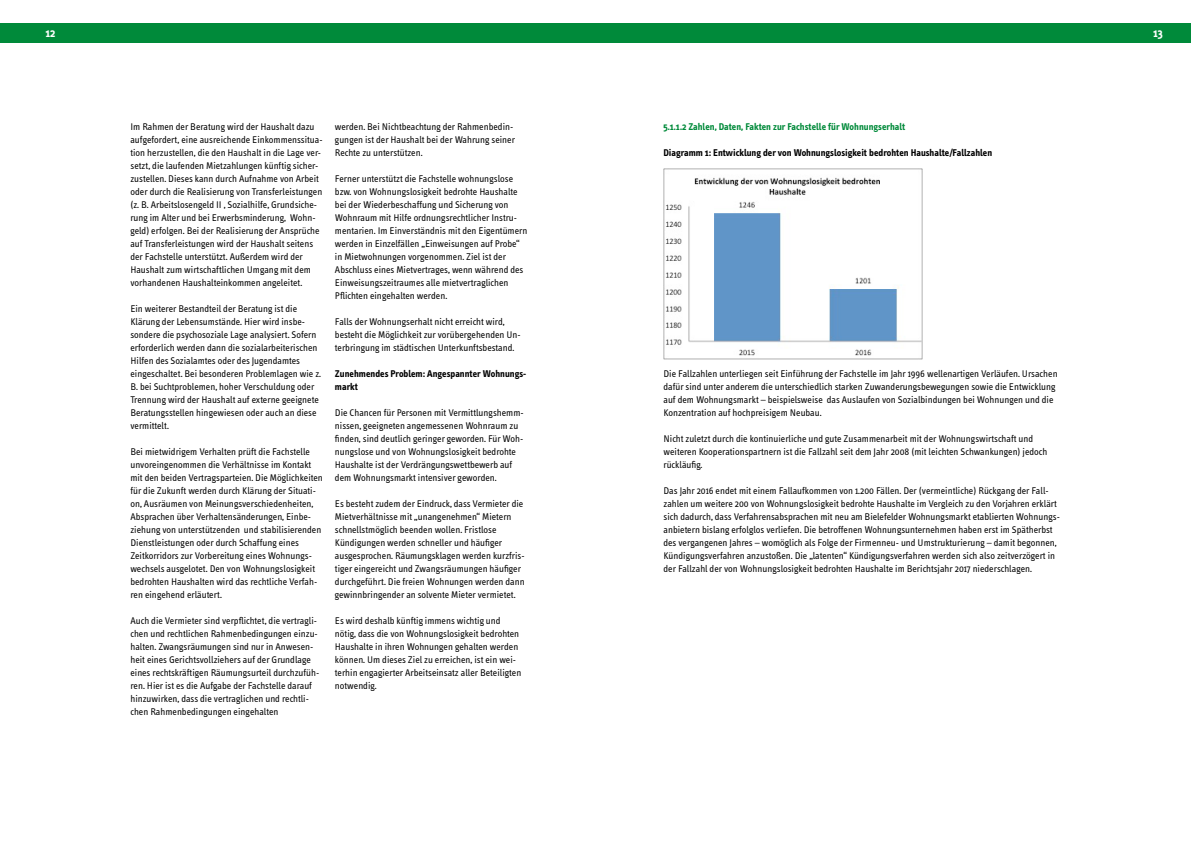
<style>
.page{position:relative;width:1191px;height:842px;background:#fff}
.page>*{position:absolute;margin:0;border:0;box-sizing:border-box;transform-origin:0 0}
.t1{font:700 12px "Info Text";color:#fff}
.t2{font:10px/13px "Info Text";color:#000}
.t3{font:700 10px/13px "Info Text";color:#000}
.t4{font:700 10px "Info Text";color:#008a3a}
</style>
<div class="page">
<div style="left:0;top:23px;width:595px;height:20px;background:#008a3a"></div>
<div style="left:595px;top:23px;width:596px;height:20px;background:#008a3a"></div>
<img style="left:663px;top:169px;width:259px;height:190px">
<p class="t1" style="left:45px;top:26px;width:11px">12</p>
<p class="t1" style="left:1153px;top:26px;width:11px">13</p>
<p class="t2" style="left:130px;top:120px;width:194px">Im Rahmen der Beratung wird der Haushalt dazu aufgefordert, eine ausreichende Einkommenssitua&shy;tion herzustellen, die den Haushalt in die Lage ver&shy;setzt, die laufenden Mietzahlungen künftig sicher&shy;zustellen. Dieses kann durch Aufnahme von Arbeit oder durch die Realisierung von Transferleistungen (z. B. Arbeitslosengeld II , Sozialhilfe, Grundsiche&shy;rung im Alter und bei Erwerbsminderung, Wohn&shy;geld) erfolgen. Bei der Realisierung der Ansprüche auf Transferleistungen wird der Haushalt seitens der Fachstelle unterstützt. Außerdem wird der Haushalt zum wirtschaftlichen Umgang mit dem vorhandenen Haushalteinkommen angeleitet.</p>
<p class="t2" style="left:130px;top:302px;width:192px">Ein weiterer Bestandteil der Beratung ist die Klärung der Lebensumstände. Hier wird insbe&shy;sondere die psychosoziale Lage analysiert. Sofern erforderlich werden dann die sozialarbeiterischen Hilfen des Sozialamtes oder des Jugendamtes eingeschaltet. Bei besonderen Problemlagen wie z.<br>B. bei Suchtproblemen, hoher Verschuldung oder Trennung wird der Haushalt auf externe geeignete Beratungsstellen hingewiesen oder auch an diese vermittelt.</p>
<p class="t2" style="left:130px;top:445px;width:194px">Bei mietwidrigem Verhalten prüft die Fachstelle unvoreingenommen die Verhältnisse im Kontakt mit den beiden Vertragsparteien. Die Möglichkeiten für die Zukunft werden durch Klärung der Situati&shy;on, Ausräumen von Meinungsverschiedenheiten, Absprachen über Verhaltensänderungen, Einbe&shy;ziehung von unterstützenden und stabilisierenden Dienstleistungen oder durch Schaffung eines Zeitkorridors zur Vorbereitung eines Wohnungs&shy;wechsels ausgelotet. Den von Wohnungslosigkeit bedrohten Haushalten wird das rechtliche Verfah&shy;ren eingehend erläutert.</p>
<p class="t2" style="left:130px;top:614px;width:190px">Auch die Vermieter sind verpflichtet, die vertragli&shy;chen und rechtlichen Rahmenbedingungen einzu&shy;halten. Zwangsräumungen sind nur in Anwesen&shy;heit eines Gerichtsvollziehers auf der Grundlage eines rechtskräftigen Räumungsurteil durchzufüh&shy;ren. Hier ist es die Aufgabe der Fachstelle darauf hinzuwirken, dass die vertraglichen und rechtli&shy;chen Rahmenbedingungen eingehalten</p>
<p class="t2" style="left:335px;top:120px;width:181px">werden. Bei Nichtbeachtung der Rahmenbedin&shy;gungen ist der Haushalt bei der Wahrung seiner<br>Rechte zu unterstützen.</p>
<p class="t2" style="left:335px;top:172px;width:194px">Ferner unterstützt die Fachstelle wohnungslose bzw. von Wohnungslosigkeit bedrohte Haushalte bei der Wiederbeschaffung und Sicherung von Wohnraum mit Hilfe ordnungsrechtlicher Instru&shy;mentarien. Im Einverständnis mit den Eigentümern werden in Einzelfällen „Einweisungen auf Probe“ in Mietwohnungen vorgenommen. Ziel ist der Abschluss eines Mietvertrages, wenn während des Einweisungszeitraumes alle mietvertraglichen Pflichten eingehalten werden.</p>
<p class="t2" style="left:335px;top:315px;width:187px">Falls der Wohnungserhalt nicht erreicht wird, besteht die Möglichkeit zur vorübergehenden Un&shy;terbringung im städtischen Unterkunftsbestand.</p>
<p class="t3" style="left:335px;top:367px;width:193px">Zunehmendes Problem: Angespannter Wohnungs&shy;markt</p>
<p class="t2" style="left:335px;top:406px;width:190px">Die Chancen für Personen mit Vermittlungshemm&shy;nissen, geeigneten angemessenen Wohnraum zu finden, sind deutlich geringer geworden. Für Woh&shy;nungslose und von Wohnungslosigkeit bedrohte Haushalte ist der Verdrängungswettbewerb auf dem Wohnungsmarkt intensiver geworden.</p>
<p class="t2" style="left:335px;top:497px;width:191px">Es besteht zudem der Eindruck, dass Vermieter die Mietverhältnisse mit „unangenehmen“ Mietern schnellstmöglich beenden wollen. Fristlose Kündigungen werden schneller und häufiger ausgesprochen. Räumungsklagen werden kurzfris&shy;tiger eingereicht und Zwangsräumungen häufiger durchgeführt. Die freien Wohnungen werden dann gewinnbringender an solvente Mieter vermietet.</p>
<p class="t2" style="left:335px;top:614px;width:188px">Es wird deshalb künftig immens wichtig und nötig, dass die von Wohnungslosigkeit bedrohten Haushalte in ihren Wohnungen gehalten werden können. Um dieses Ziel zu erreichen, ist ein wei&shy;terhin engagierter Arbeitseinsatz aller Beteiligten notwendig.</p>
<p class="t4" style="left:663px;top:121px;width:243px">5.1.1.2 Zahlen, Daten, Fakten zur Fachstelle für Wohnungserhalt</p>
<p class="t3" style="left:663px;top:146px;width:330px">Diagramm 1: Entwicklung der von Wohnungslosigkeit bedrohten Haushalte/Fallzahlen</p>
<p class="t2" style="left:663px;top:367px;width:395px">Die Fallzahlen unterliegen seit Einführung der Fachstelle im Jahr 1996 wellenartigen Verläufen. Ursachen dafür sind unter anderem die unterschiedlich starken Zuwanderungsbewegungen sowie die Entwicklung auf dem Wohnungsmarkt – beispielsweise das Auslaufen von Sozialbindungen bei Wohnungen und die Konzentration auf hochpreisigem Neubau.</p>
<p class="t2" style="left:663px;top:432px;width:385px">Nicht zuletzt durch die kontinuierliche und gute Zusammenarbeit mit der Wohnungswirtschaft und weiteren Kooperationspartnern ist die Fallzahl seit dem Jahr 2008 (mit leichten Schwankungen) jedoch rückläufig.</p>
<p class="t2" style="left:663px;top:484px;width:398px">Das Jahr 2016 endet mit einem Fallaufkommen von 1.200 Fällen. Der (vermeintliche) Rückgang der Fall&shy;zahlen um weitere 200 von Wohnungslosigkeit bedrohte Haushalte im Vergleich zu den Vorjahren erklärt sich dadurch, dass Verfahrensabsprachen mit neu am Bielefelder Wohnungsmarkt etablierten Wohnungs&shy;anbietern bislang erfolglos verliefen. Die betroffenen Wohnungsunternehmen haben erst im Spätherbst des vergangenen Jahres – womöglich als Folge der Firmenneu- und Umstrukturierung – damit begonnen, Kündigungsverfahren anzustoßen. Die „latenten“ Kündigungsverfahren werden sich also zeitverzögert in der Fallzahl der von Wohnungslosigkeit bedrohten Haushalte im Berichtsjahr 2017 niederschlagen.</p>
</div>
